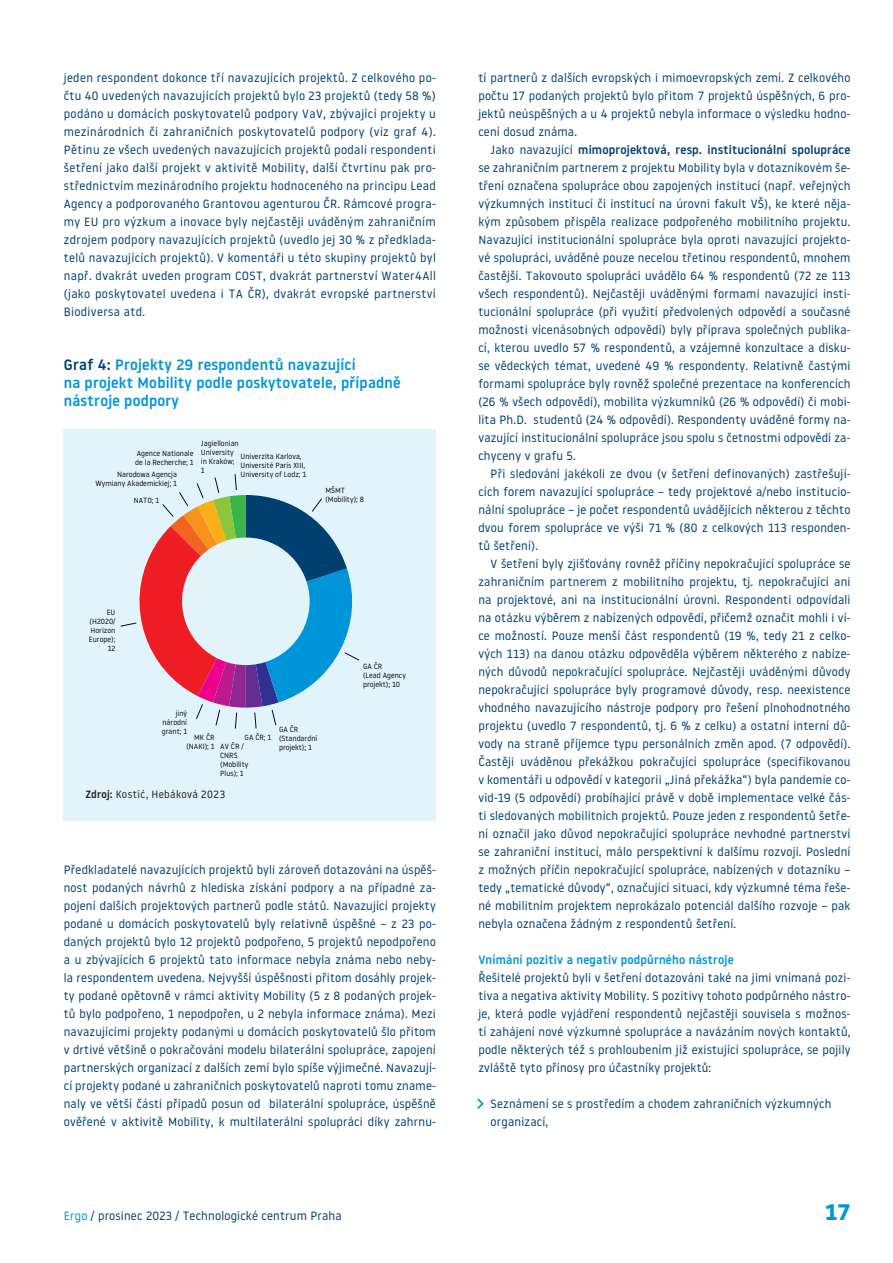
<style>
.page{position:relative;width:893px;height:1263px;background:#fff}
.page>*{position:absolute;margin:0;border:0;box-sizing:border-box;transform-origin:0 0}
.t1{font:700 22.5px "Noway";color:#0095d9}
.t2{font:500 15px/18px "Noway";letter-spacing:.015em;color:#0095d9}
.t3{font:12px/18px "Noway";letter-spacing:.015em;color:#004071;text-align:justify}
.t4{font:500 12px "Noway";letter-spacing:.015em;color:#0095d9}
.t5{font:10.5px "Noway";letter-spacing:.035em;color:#231f20}
.t6{font:7.5px/9px "Noway";color:#0a0d14}
.s1{color:#004071}
.s2{font-weight:500}
.s3{color:#0095d9}
</style>
<div class="page">
<div style="left:64px;top:429px;width:372px;height:391px;background:#e1f4fc"></div>
<svg style="left:120px;top:474px;width:240px;height:255px"></svg>
<div style="left:182px;top:537px;width:128px;height:128px;background:#e2f4fa;border-radius:50%"></div>
<svg style="left:477px;top:1098px;width:7px;height:11px"></svg>
<p class="t3" style="left:64px;top:68px;width:374px">jeden respondent dokonce tří navazujících projektů. Z celkového po&shy;čtu 40 uvedených navazujících projektů bylo 23 projektů (tedy 58 %) podáno u domácích poskytovatelů podpory VaV, zbývající projekty u mezinárodních či zahraničních poskytovatelů podpory (viz graf 4).<br>Pětinu ze všech uvedených navazujících projektů podali respondenti šetření jako další projekt v aktivitě Mobility, další čtvrtinu pak pro&shy;střednictvím mezinárodního projektu hodnoceného na principu Lead Agency a podporovaného Grantovou agenturou ČR. Rámcové progra&shy;my EU pro výzkum a inovace byly nejčastěji uváděným zahraničním zdrojem podpory navazujících projektů (uvedlo jej 30 % z předklada&shy;telů navazujících projektů). V komentáři u této skupiny projektů byl např. dvakrát uveden program COST, dvakrát partnerství Water4All (jako poskytovatel uvedena i TA ČR), dvakrát evropské partnerství Biodiversa atd.</p>
<p class="t2" style="left:64px;top:355px;width:338px"><span class="s1">Graf 4:</span> Projekty 29 respondentů navazující<br>na projekt Mobility podle poskytovatele, případně nástroje podpory</p>
<p class="t6" style="left:135px;top:449px;width:60px">Agence Nationale de la Recherche; 1</p>
<p class="t6" style="left:201px;top:439px;width:39px">Jagiellonian<br>University in Kraków;<br>1</p>
<p class="t6" style="left:240px;top:452px;width:67px">Univerzita Karlova,<br>Université Paris XIII,<br>University of Lodz; 1</p>
<p class="t6" style="left:95px;top:470px;width:83px;text-align:right">Narodowa Agencja<br>Wymiany Akademickiej; 1</p>
<p class="t6" style="left:134px;top:495px;width:27px">NATO; 1</p>
<p class="t6" style="left:325px;top:485px;width:40px">MŠMT (Mobility); 8</p>
<p class="t6" style="left:89px;top:608px;width:28px;text-align:right">EU (H2020/<br>Horizon<br>Europe);<br>12</p>
<p class="t6" style="left:162px;top:709px;width:27px;text-align:justify;text-indent:14px">jiný národní grant; 1</p>
<p class="t6" style="left:186px;top:733px;width:30px;text-align:right">MK ČR (NAKI); 1</p>
<p class="t6" style="left:245px;top:733px;width:28px">GA ČR; 1</p>
<p class="t6" style="left:220px;top:742px;width:30px">AV ČR /<br>CNRS (Mobility<br>Plus); 1</p>
<p class="t5" style="left:85px;top:787px;width:141px"><span class="s2">Zdroj:</span> Kostić, Hebáková 2023</p>
<p class="t6" style="left:279px;top:725px;width:40px">GA ČR (Standardní projekt); 1</p>
<p class="t6" style="left:363px;top:662px;width:44px">GA ČR<br>(Lead Agency projekt); 10</p>
<p class="t3" style="left:64px;top:860px;width:374px">Předkladatelé navazujících projektů byli zároveň dotazováni na úspěš&shy;nost podaných návrhů z hlediska získání podpory a na případné za&shy;pojení dalších projektových partnerů podle států. Navazující projekty podané u domácích poskytovatelů byly relativně úspěšné – z 23 po&shy;daných projektů bylo 12 projektů podpořeno, 5 projektů nepodpořeno a u zbývajících 6 projektů tato informace nebyla známa nebo neby&shy;la respondentem uvedena. Nejvyšší úspěšnosti přitom dosáhly projek&shy;ty podané opětovně v rámci aktivity Mobility (5 z 8 podaných projek&shy;tů bylo podpořeno, 1 nepodpořen, u 2 nebyla informace známa). Mezi navazujícími projekty podanými u domácích poskytovatelů šlo přitom v drtivé většině o pokračování modelu bilaterální spolupráce, zapojení partnerských organizací z dalších zemí bylo spíše výjimečné. Navazují&shy;cí projekty podané u zahraničních poskytovatelů naproti tomu zname&shy;naly ve větší části případů posun od bilaterální spolupráce, úspěšně ověřené v aktivitě Mobility, k multilaterální spolupráci díky zahrnu-</p>
<p class="t3" style="left:478px;top:68px;width:374px">tí partnerů z dalších evropských i mimoevropských zemí. Z celkového počtu 17 podaných projektů bylo přitom 7 projektů úspěšných, 6 pro&shy;jektů neúspěšných a u 4 projektů nebyla informace o výsledku hodno&shy;cení dosud známa.</p>
<p class="t3" style="left:478px;top:140px;width:374px;text-indent:12px">Jako navazující <span class="s2">mimoprojektová, resp. institucionální spolupráce </span>se zahraničním partnerem z projektu Mobility byla v dotazníkovém še&shy;tření označena spolupráce obou zapojených institucí (např. veřejných výzkumných institucí či institucí na úrovni fakult VŠ), ke které něja&shy;kým způsobem přispěla realizace podpořeného mobilitního projektu.<br>Navazující institucionální spolupráce byla oproti navazující projekto&shy;vé spolupráci, uváděné pouze necelou třetinou respondentů, mnohem častější. Takovouto spolupráci uvádělo 64 % respondentů (72 ze 113 všech respondentů). Nejčastěji uváděnými formami navazující insti&shy;tucionální spolupráce (při využití předvolených odpovědí a současné možnosti vícenásobných odpovědí) byly příprava společných publika&shy;cí, kterou uvedlo 57 % respondentů, a vzájemné konzultace a disku&shy;se vědeckých témat, uvedené 49 % respondenty. Relativně častými formami spolupráce byly rovněž společné prezentace na konferencích (26 % všech odpovědí), mobilita výzkumníků (26 % odpovědí) či mobi&shy;lita Ph.D. studentů (24 % odpovědí). Respondenty uváděné formy na&shy;vazující institucionální spolupráce jsou spolu s četnostmi odpovědí za&shy;chyceny v grafu 5.</p>
<p class="t3" style="left:478px;top:464px;width:374px;text-indent:12px">Při sledování jakékoli ze dvou (v šetření definovaných) zastřešují&shy;cích forem navazující spolupráce – tedy projektové a/nebo institucio&shy;nální spolupráce – je počet respondentů uvádějících některou z těchto dvou forem spolupráce ve výši 71 % (80 z celkových 113 responden&shy;tů šetření).</p>
<p class="t3" style="left:478px;top:554px;width:374px;text-indent:12px">V šetření byly zjišťovány rovněž příčiny nepokračující spolupráce se zahraničním partnerem z mobilitního projektu, tj. nepokračující ani na projektové, ani na institucionální úrovni. Respondenti odpovídali na otázku výběrem z nabízených odpovědí, přičemž označit mohli i ví&shy;ce možností. Pouze menší část respondentů (19 %, tedy 21 z celko&shy;vých 113) na danou otázku odpověděla výběrem některého z nabíze&shy;ných důvodů nepokračující spolupráce. Nejčastěji uváděnými důvody nepokračující spolupráce byly programové důvody, resp. neexistence vhodného navazujícího nástroje podpory pro řešení plnohodnotného projektu (uvedlo 7 respondentů, tj. 6 % z celku) a ostatní interní dů&shy;vody na straně příjemce typu personálních změn apod. (7 odpovědí).<br>Častěji uváděnou překážkou pokračující spolupráce (specifikovanou v komentáři u odpovědí v kategorii „Jiná překážka“) byla pandemie co&shy;vid-19 (5 odpovědí) probíhající právě v době implementace velké čás&shy;ti sledovaných mobilitních projektů. Pouze jeden z respondentů šetře&shy;ní označil jako důvod nepokračující spolupráce nevhodné partnerství se zahraniční institucí, málo perspektivní k dalšímu rozvoji. Poslední z možných příčin nepokračující spolupráce, nabízených v dotazníku – tedy „tematické důvody“, označující situaci, kdy výzkumné téma řeše&shy;né mobilitním projektem neprokázalo potenciál dalšího rozvoje – pak nebyla označena žádným z respondentů šetření.</p>
<p class="t4" style="left:478px;top:951px;width:257px">Vnímání pozitiv a negativ podpůrného nástroje</p>
<p class="t3" style="left:478px;top:968px;width:374px">Řešitelé projektů byli v šetření dotazováni také na jimi vnímaná pozi&shy;tiva a negativa aktivity Mobility. S pozitivy tohoto podpůrného nástro&shy;je, která podle vyjádření respondentů nejčastěji souvisela s možnos&shy;tí zahájení nové výzkumné spolupráce a navázáním nových kontaktů, podle některých též s prohloubením již existující spolupráce, se pojily zvláště tyto přínosy pro účastníky projektů:</p>
<p class="t3" style="left:491px;top:1094px;width:342px">Seznámení se s prostředím a chodem zahraničních výzkumných organizací,</p>
<p class="t3" style="left:64px;top:1207px;width:280px"><span class="s3">Ergo</span> / prosinec 2023 / Technologické centrum Praha</p>
<h1 class="t1" style="left:825px;top:1199px;width:26px">17</h1>
</div>
